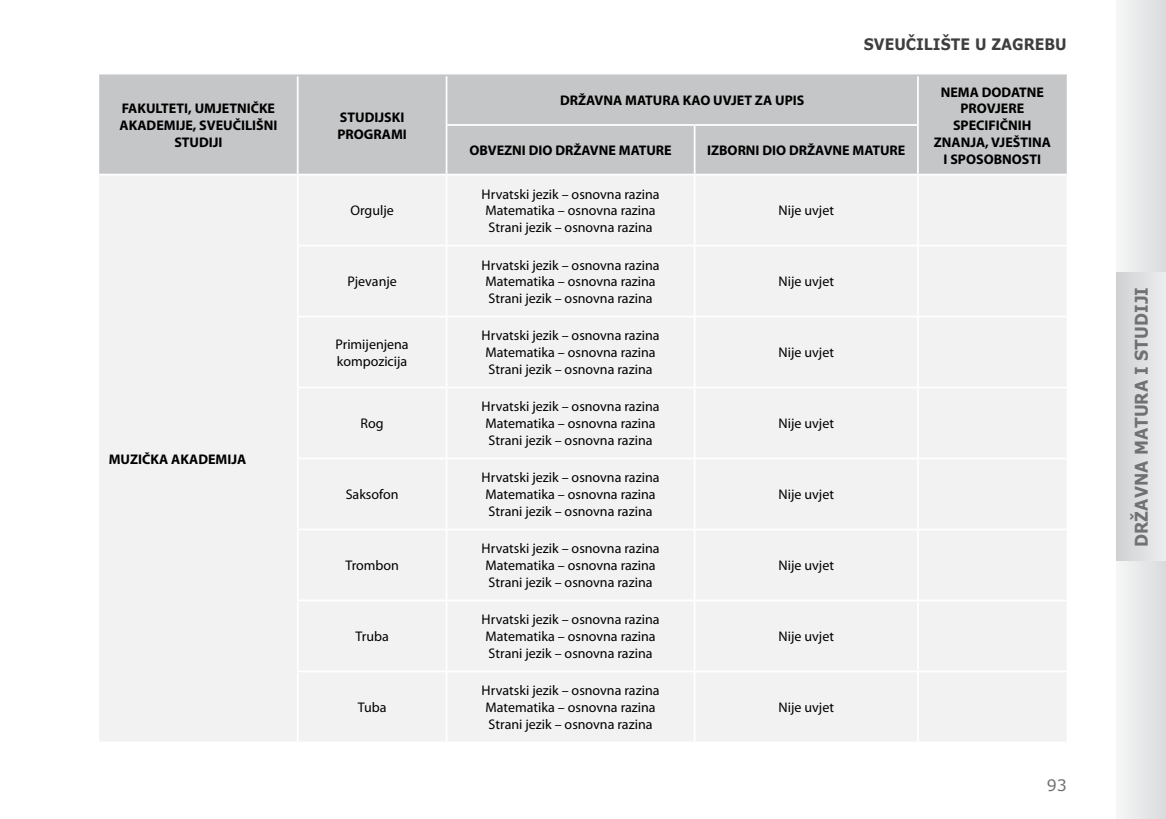
<style>
.page{position:relative;width:1166px;height:819px;background:#fff}
.page>*{position:absolute;margin:0;border:0;box-sizing:border-box;transform-origin:0 0}
.t1{font:700 17.5px "Verdana";color:#707173;scale:.9 1}
.t2{font:700 15.75px "Verdana";color:#3e3e40;scale:.9 1}
.t3{font:15.75px "Verdana";color:#707173}
.t4{font:14px/16.8px "Myriad Pro";color:#000}
.t5{font:700 14px/16.8px "Myriad Pro";color:#000;text-align:center}
</style>
<div class="page">
<div style="left:1116px;top:0;width:50px;height:819px;background:linear-gradient(to right,#f6f6f7,#dadbdc)"></div>
<div style="left:1116px;top:273px;width:50px;height:288px;background:linear-gradient(to right,#d0d1d2,#eceded)"></div>
<div style="left:99px;top:76px;width:968px;height:98px;background:#c5c6c8"></div>
<div style="left:99px;top:176px;width:967px;height:565px;background:#f2f2f3"></div>
<hr style="left:297px;top:175px;width:2px;height:70px;background:#fff">
<hr style="left:446px;top:175px;width:1px;height:70px;background:#fff">
<hr style="left:694px;top:175px;width:1px;height:70px;background:#fff">
<hr style="left:917px;top:175px;width:2px;height:70px;background:#fff">
<hr style="left:297px;top:245px;width:149px;height:1px;background:#fff">
<hr style="left:297px;top:246px;width:2px;height:69px;background:#fff">
<hr style="left:446px;top:245px;width:248px;height:1px;background:#fff">
<hr style="left:446px;top:246px;width:1px;height:69px;background:#fff">
<hr style="left:694px;top:245px;width:224px;height:1px;background:#fff">
<hr style="left:694px;top:246px;width:1px;height:69px;background:#fff">
<hr style="left:918px;top:245px;width:149px;height:1px;background:#fff">
<hr style="left:917px;top:246px;width:2px;height:69px;background:#fff">
<hr style="left:297px;top:315px;width:149px;height:2px;background:#fff">
<hr style="left:297px;top:317px;width:2px;height:69px;background:#fff">
<hr style="left:446px;top:315px;width:248px;height:2px;background:#fff">
<hr style="left:446px;top:317px;width:1px;height:69px;background:#fff">
<hr style="left:694px;top:315px;width:224px;height:2px;background:#fff">
<hr style="left:694px;top:317px;width:1px;height:69px;background:#fff">
<hr style="left:918px;top:315px;width:149px;height:2px;background:#fff">
<hr style="left:917px;top:317px;width:2px;height:69px;background:#fff">
<hr style="left:297px;top:386px;width:149px;height:2px;background:#fff">
<hr style="left:297px;top:388px;width:2px;height:69px;background:#fff">
<hr style="left:446px;top:386px;width:248px;height:2px;background:#fff">
<hr style="left:446px;top:388px;width:1px;height:69px;background:#fff">
<hr style="left:694px;top:386px;width:224px;height:2px;background:#fff">
<hr style="left:694px;top:388px;width:1px;height:69px;background:#fff">
<hr style="left:918px;top:386px;width:149px;height:2px;background:#fff">
<hr style="left:917px;top:388px;width:2px;height:69px;background:#fff">
<hr style="left:297px;top:457px;width:149px;height:2px;background:#fff">
<hr style="left:297px;top:459px;width:2px;height:69px;background:#fff">
<hr style="left:446px;top:457px;width:248px;height:2px;background:#fff">
<hr style="left:446px;top:459px;width:1px;height:69px;background:#fff">
<hr style="left:694px;top:457px;width:224px;height:2px;background:#fff">
<hr style="left:694px;top:459px;width:1px;height:69px;background:#fff">
<hr style="left:918px;top:457px;width:149px;height:2px;background:#fff">
<hr style="left:917px;top:459px;width:2px;height:69px;background:#fff">
<hr style="left:297px;top:528px;width:149px;height:2px;background:#fff">
<hr style="left:297px;top:530px;width:2px;height:69px;background:#fff">
<hr style="left:446px;top:528px;width:248px;height:2px;background:#fff">
<hr style="left:446px;top:530px;width:1px;height:69px;background:#fff">
<hr style="left:694px;top:528px;width:224px;height:2px;background:#fff">
<hr style="left:694px;top:530px;width:1px;height:69px;background:#fff">
<hr style="left:918px;top:528px;width:149px;height:2px;background:#fff">
<hr style="left:917px;top:530px;width:2px;height:69px;background:#fff">
<hr style="left:297px;top:599px;width:149px;height:2px;background:#fff">
<hr style="left:297px;top:601px;width:2px;height:69px;background:#fff">
<hr style="left:446px;top:599px;width:248px;height:2px;background:#fff">
<hr style="left:446px;top:601px;width:1px;height:69px;background:#fff">
<hr style="left:694px;top:599px;width:224px;height:2px;background:#fff">
<hr style="left:694px;top:601px;width:1px;height:69px;background:#fff">
<hr style="left:918px;top:599px;width:149px;height:2px;background:#fff">
<hr style="left:917px;top:601px;width:2px;height:69px;background:#fff">
<hr style="left:297px;top:670px;width:149px;height:2px;background:#fff">
<hr style="left:297px;top:672px;width:2px;height:69px;background:#fff">
<hr style="left:446px;top:670px;width:248px;height:2px;background:#fff">
<hr style="left:446px;top:672px;width:1px;height:69px;background:#fff">
<hr style="left:694px;top:670px;width:224px;height:2px;background:#fff">
<hr style="left:694px;top:672px;width:1px;height:69px;background:#fff">
<hr style="left:918px;top:670px;width:149px;height:2px;background:#fff">
<hr style="left:917px;top:672px;width:2px;height:69px;background:#fff">
<hr style="left:297px;top:76px;width:2px;height:49px;background:#fff">
<hr style="left:297px;top:125px;width:2px;height:49px;background:#fff">
<hr style="left:446px;top:76px;width:1px;height:48px;background:#fff">
<hr style="left:917px;top:76px;width:2px;height:48px;background:#fff">
<hr style="left:446px;top:124px;width:248px;height:2px;background:#fff">
<hr style="left:446px;top:126px;width:1px;height:48px;background:#fff">
<hr style="left:694px;top:124px;width:225px;height:2px;background:#fff">
<hr style="left:694px;top:126px;width:1px;height:48px;background:#fff">
<hr style="left:917px;top:126px;width:2px;height:48px;background:#fff">
<hr style="left:99px;top:74px;width:199px;height:2px;background:#c5c6c8">
<hr style="left:298px;top:74px;width:148px;height:2px;background:#c5c6c8">
<hr style="left:446px;top:74px;width:248px;height:2px;background:#c5c6c8">
<hr style="left:694px;top:74px;width:224px;height:2px;background:#c5c6c8">
<hr style="left:918px;top:74px;width:149px;height:2px;background:#c5c6c8">
<p class="t5" style="left:119px;top:100px;width:159px">FAKULTETI, UMJETNIČKE<br>AKADEMIJE, SVEUČILIŠNI<br>STUDIJI</p>
<p class="t5" style="left:337px;top:109px;width:71px;text-align:left">STUDIJSKI<br>PROGRAMI</p>
<p class="t4" style="left:350px;top:202px;width:45px">Orgulje</p>
<p class="t4" style="left:347px;top:273px;width:51px">Pjevanje</p>
<p class="t2" style="left:864px;top:34px;width:24px">SVEUČI</p>
<p class="t2" style="left:924px;top:34px;width:21px">LIŠTE</p>
<p class="t2" style="left:975px;top:34px;width:43px">U zagr</p>
<p class="t2" style="left:1035px;top:34px;width:37px">ebu</p>
<p class="t5" style="left:560px;top:92px;width:246px">DRŽAVNA MATURA KAO UVJET ZA UPIS</p>
<p class="t5" style="left:934px;top:84px;width:119px">NEMA DODATNE<br>PROVJERE<br>SPECIFIČNIH<br>ZNANJA, VJEŠTINA<br>I SPOSOBNOSTI</p>
<p class="t5" style="left:469px;top:142px;width:204px">OBVEZNI DIO DRŽAVNE MATURE</p>
<p class="t5" style="left:707px;top:142px;width:200px">IZBORNI DIO DRŽAVNE MATURE</p>
<p class="t4" style="left:482px;top:186px;width:179px">Hrvatski jezik – osnovna razina<br>Matematika – osnovna razina<br>Strani jezik – osnovna razina</p>
<p class="t4" style="left:482px;top:257px;width:179px">Hrvatski jezik – osnovna razina<br>Matematika – osnovna razina<br>Strani jezik – osnovna razina</p>
<p class="t4" style="left:778px;top:202px;width:57px">Nije uvjet</p>
<p class="t4" style="left:778px;top:273px;width:57px">Nije uvjet</p>
<p class="t5" style="left:109px;top:451px;width:139px">MUZIČKA AKADEMIJA</p>
<p class="t4" style="left:335px;top:336px;width:75px">Primijenjena kompozicija</p>
<p class="t4" style="left:482px;top:327px;width:179px">Hrvatski jezik – osnovna razina<br>Matematika – osnovna razina<br>Strani jezik – osnovna razina</p>
<p class="t4" style="left:360px;top:415px;width:25px">Rog</p>
<p class="t4" style="left:346px;top:486px;width:54px">Saksofon</p>
<p class="t4" style="left:345px;top:557px;width:55px">Trombon</p>
<p class="t4" style="left:355px;top:628px;width:35px">Truba</p>
<p class="t4" style="left:358px;top:699px;width:30px">Tuba</p>
<p class="t4" style="left:482px;top:398px;width:179px">Hrvatski jezik – osnovna razina<br>Matematika – osnovna razina<br>Strani jezik – osnovna razina</p>
<p class="t4" style="left:482px;top:469px;width:179px">Hrvatski jezik – osnovna razina<br>Matematika – osnovna razina<br>Strani jezik – osnovna razina</p>
<p class="t4" style="left:482px;top:540px;width:179px">Hrvatski jezik – osnovna razina<br>Matematika – osnovna razina<br>Strani jezik – osnovna razina</p>
<p class="t4" style="left:482px;top:611px;width:179px">Hrvatski jezik – osnovna razina<br>Matematika – osnovna razina<br>Strani jezik – osnovna razina</p>
<p class="t4" style="left:482px;top:682px;width:179px">Hrvatski jezik – osnovna razina<br>Matematika – osnovna razina<br>Strani jezik – osnovna razina</p>
<p class="t4" style="left:778px;top:344px;width:57px">Nije uvjet</p>
<p class="t4" style="left:778px;top:415px;width:57px">Nije uvjet</p>
<p class="t4" style="left:778px;top:486px;width:57px">Nije uvjet</p>
<p class="t4" style="left:778px;top:557px;width:57px">Nije uvjet</p>
<p class="t4" style="left:778px;top:628px;width:57px">Nije uvjet</p>
<p class="t4" style="left:778px;top:699px;width:57px">Nije uvjet</p>
<p class="t3" style="left:1047px;top:775px;width:22px">93</p>
<p class="t1" style="left:1130px;top:547px;width:289px;rotate:-90deg">državna matura i studijI</p>
</div>
